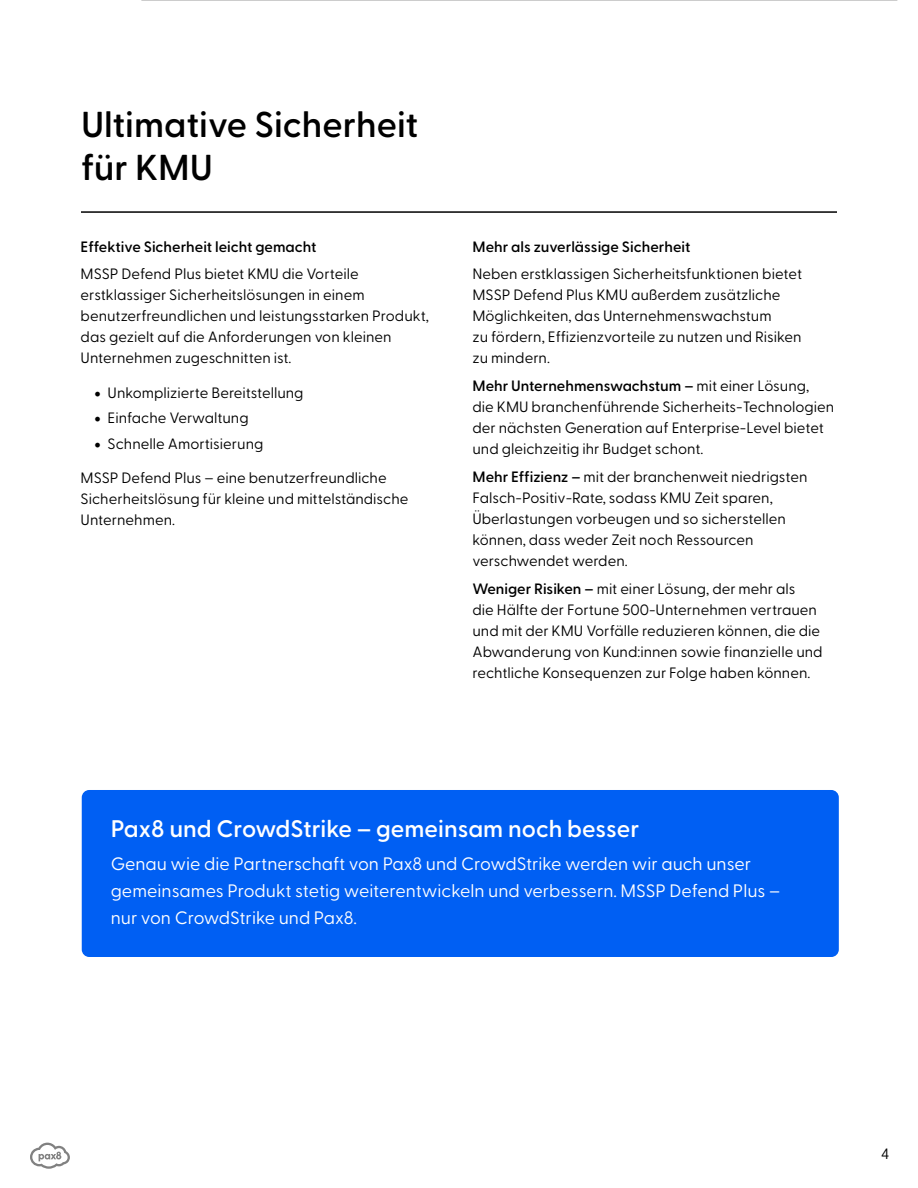
<style>
.page{position:relative;width:918px;height:1188px;background:#fff}
.page>*{position:absolute;margin:0;border:0;box-sizing:border-box;transform-origin:0 0}
.t1{font:600 36px/43.2px "Greycliff CF";color:#000}
.t2{font:600 24px "Greycliff CF";color:#fff}
.t3{font:18px/27px "Greycliff CF";color:#fff}
.t4{font:15px/21px "Greycliff CF";color:#000}
.t5{font:600 15px "Greycliff CF";color:#000}
.s1{font-family:"Minion Pro";font-size:18px}
.s2{font-weight:600}
</style>
<div class="page">
<div style="left:82px;top:790px;width:757px;height:167px;background:#005ff3;border-radius:8px"></div>
<hr style="left:141px;top:0;width:756px;height:1px;background:#a2a2a2">
<svg style="left:30px;top:1143px;width:40px;height:26px"></svg>
<hr style="left:81px;top:211px;width:756px;height:2px;background:#000">
<h1 class="t1" style="left:81px;top:100px;width:339px">Ultimative Sicherheit für KMU</h1>
<p class="t5" style="left:81px;top:235px;width:237px">Effektive Sicherheit leicht gemacht</p>
<p class="t4" style="left:81px;top:262px;width:350px">MSSP Defend Plus bietet KMU die Vorteile erstklassiger Sicherheitslösungen in einem benutzerfreundlichen und leistungsstarken Produkt, das gezielt auf die Anforderungen von kleinen Unternehmen zugeschnitten ist.</p>
<p class="t4" style="left:94px;top:381px;width:211px"><span class="s1">•</span> Unkomplizierte Bereitstellung</p>
<p class="t4" style="left:94px;top:406px;width:156px"><span class="s1">•</span> Einfache Verwaltung</p>
<p class="t4" style="left:94px;top:432px;width:171px"><span class="s1">•</span> Schnelle Amortisierung</p>
<p class="t4" style="left:81px;top:467px;width:329px">MSSP Defend Plus – eine benutzerfreundliche<br>Sicherheitslösung für kleine und mittelständische<br>Unternehmen.</p>
<p class="t5" style="left:472px;top:235px;width:219px">Mehr als zuverlässige Sicherheit</p>
<p class="t4" style="left:472px;top:262px;width:331px">Neben erstklassigen Sicherheitsfunktionen bietet MSSP Defend Plus KMU außerdem zusätzliche Möglichkeiten, das Unternehmenswachstum<br>zu fördern, Effizienzvorteile zu nutzen und Risiken zu mindern.</p>
<p class="t4" style="left:472px;top:374px;width:363px"><span class="s2">Mehr Unternehmenswachstum –</span> mit einer Lösung, die KMU branchenführende Sicherheits-Technologien der nächsten Generation auf Enterprise-Level bietet und gleichzeitig ihr Budget schont.</p>
<p class="t4" style="left:472px;top:465px;width:336px"><span class="s2">Mehr Effizienz –</span> mit der branchenweit niedrigsten Falsch-Positiv-Rate, sodass KMU Zeit sparen, Überlastungen vorbeugen und so sicherstellen können, dass weder Zeit noch Ressourcen verschwendet werden.</p>
<p class="t4" style="left:472px;top:577px;width:352px"><span class="s2">Weniger Risiken –</span> mit einer Lösung, der mehr als<br>die Hälfte der Fortune 500-Unternehmen vertrauen und mit der KMU Vorfälle reduzieren können, die die Abwanderung von Kund:innen sowie finanzielle und rechtliche Konsequenzen zur Folge haben können.</p>
<h2 class="t2" style="left:111px;top:810px;width:530px">Pax8 und CrowdStrike – gemeinsam noch besser</h2>
<p class="t3" style="left:111px;top:849px;width:671px">Genau wie die Partnerschaft von Pax8 und CrowdStrike werden wir auch unser gemeinsames Produkt stetig weiterentwickeln und verbessern. MSSP Defend Plus – nur von CrowdStrike und Pax8.</p>
<p class="t4" style="left:881px;top:1142px;width:10px">4</p>
</div>
